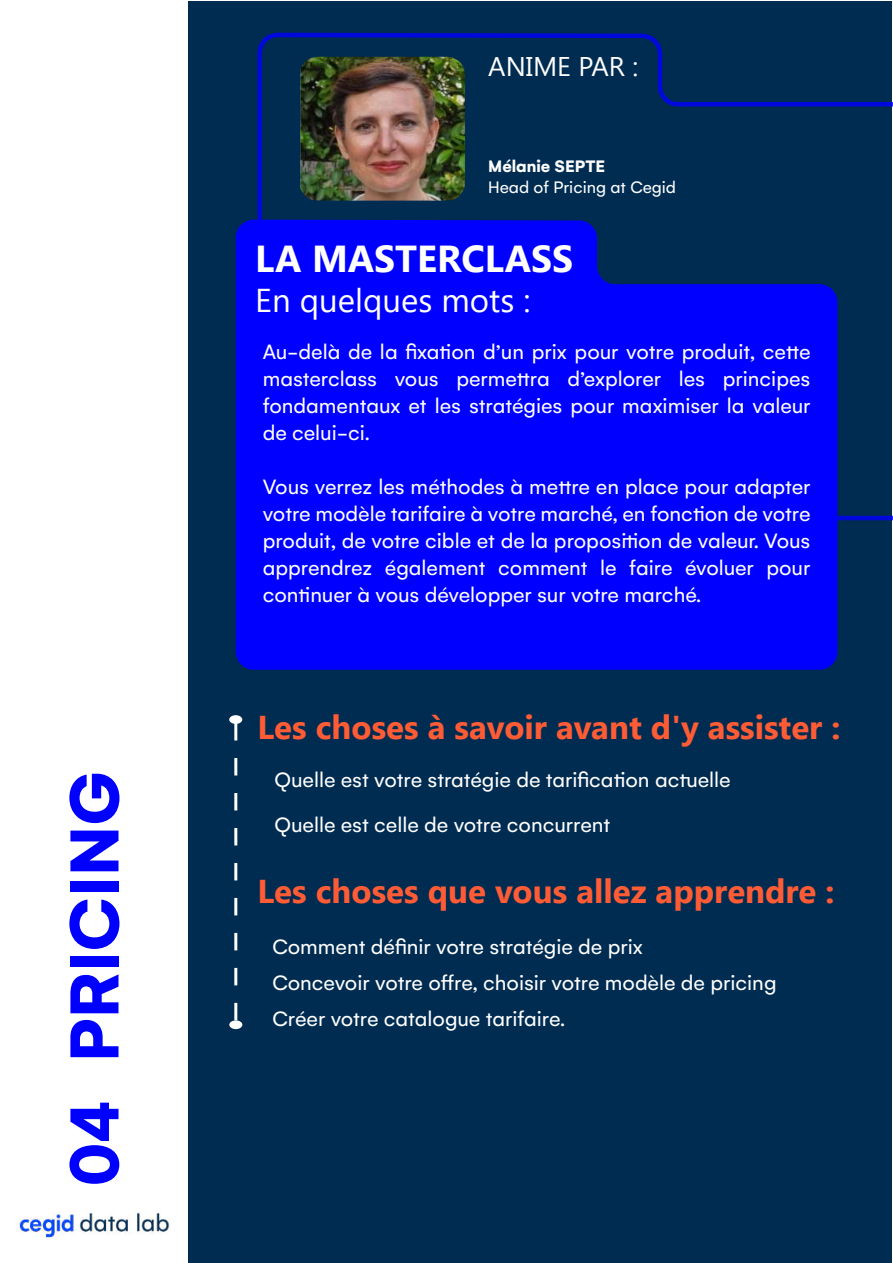
<style>
.page{position:relative;width:893px;height:1263px;background:#fff}
.page>*{position:absolute;margin:0;border:0;box-sizing:border-box;transform-origin:0 0}
.t1{font:700 75px "Gelion";color:#00f}
.t2{font:700 37.5px "Segoe UI";color:#fff}
.t3{font:700 33px "Segoe UI";color:#ff5c35}
.t4{font:33px "Segoe UI";color:#fff}
.t5{font:27px "Segoe UI";color:#fff}
.t6{font:22.5px/27px "Gelion";color:#fff}
.t7{font:18px "Gelion";color:#fff}
.t8{font:700 18px "Gelion";color:#fff}
</style>
<div class="page">
<div style="left:189px;top:1px;width:703px;height:1261px;background:#002c52"></div>
<svg style="left:234px;top:724px;width:3px;height:296px"></svg>
<div style="left:229px;top:715px;width:13px;height:9px;background:#fff;border-radius:50%"></div>
<div style="left:229px;top:1020px;width:13px;height:9px;background:#fff;border-radius:50%"></div>
<svg style="left:255px;top:32px;width:638px;height:490px"></svg>
<div style="left:236px;top:220px;width:601px;height:450px;background:#00f"></div>
<img style="left:19px;top:1213px;width:151px;height:25px">
<img style="left:300px;top:57px;width:165px;height:144px">
<h1 class="t1" style="left:46px;top:1062px;width:292px;rotate:-90deg">PRICING</h1>
<h1 class="t1" style="left:46px;top:1186px;width:87px;rotate:-90deg">04</h1>
<p class="t5" style="left:488px;top:51px;width:151px">ANIME PAR :</p>
<p class="t8" style="left:488px;top:155px;width:118px">Mélanie SEPTE</p>
<p class="t7" style="left:488px;top:177px;width:189px">Head of Pricing at Cegid</p>
<h2 class="t2" style="left:255px;top:237px;width:319px">LA MASTERCLASS</h2>
<h3 class="t4" style="left:255px;top:281px;width:277px">En quelques mots :</h3>
<p class="t6" style="left:263px;top:338px;width:549px;text-align:justify">Au-delà de la fixation d’un prix pour votre produit, cette masterclass vous permettra d’explorer les principes fondamentaux et les stratégies pour maximiser la valeur de celui-ci.</p>
<p class="t6" style="left:263px;top:473px;width:549px;text-align:justify">Vous verrez les méthodes à mettre en place pour adapter votre modèle tarifaire à votre marché, en fonction de votre produit, de votre cible et de la proposition de valeur. Vous apprendrez également comment le faire évoluer pour continuer à vous développer sur votre marché.</p>
<h3 class="t3" style="left:257px;top:709px;width:584px">Les choses à savoir avant d'y assister :</h3>
<p class="t6" style="left:275px;top:757px;width:458px;line-height:45px">Quelle est votre stratégie de tarification actuelle<br>Quelle est celle de votre concurrent</p>
<h3 class="t3" style="left:257px;top:873px;width:579px">Les choses que vous allez apprendre :</h3>
<p class="t6" style="left:272px;top:928px;width:506px;line-height:36px">Comment définir votre stratégie de prix<br>Concevoir votre offre, choisir votre modèle de pricing<br>Créer votre catalogue tarifaire.</p>
</div>
